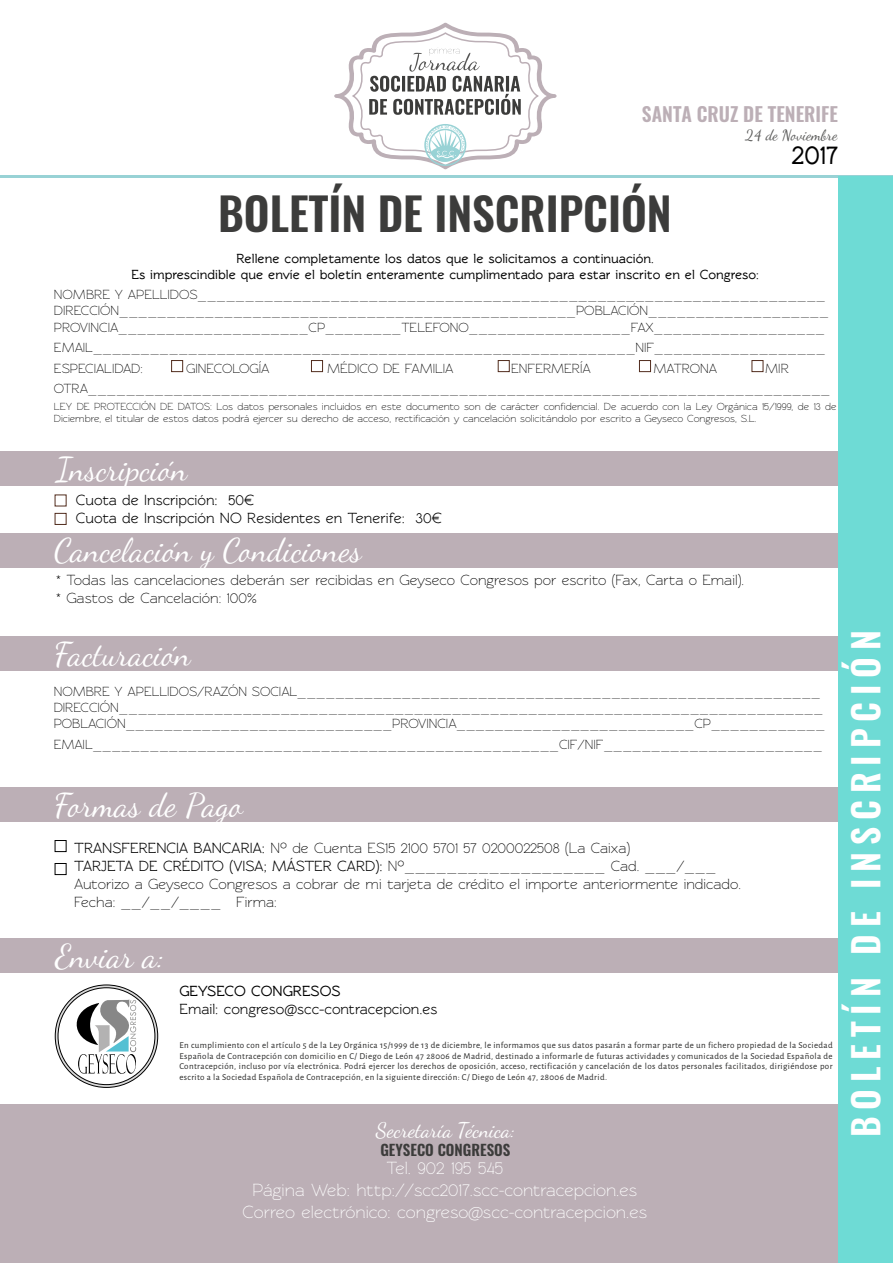
<style>
.page{position:relative;width:893px;height:1263px;background:#fff}
.page>*{position:absolute;margin:0;border:0;box-sizing:border-box;transform-origin:0 0}
.t1{font:600 45px "Oswald";color:#3c3c3b}
.t2{font:600 36px "Oswald";letter-spacing:.19em;color:#fff}
.t3{font:33px "Dancing Script OT";color:#fff}
.t4{font:700 27px "Rawengulk";color:#000}
.t5{font:21px "Dancing Script OT";color:#fff}
.t6{font:600 19.5px "Oswald";color:#bcafb6}
.t7{font:18px/21.6px "Rawengulk";color:#fff;text-align:center}
.t8{font:15px/18px "Rawengulk";color:#000}
.t9{font:600 15px/18.5px "Rawengulk";color:#000}
.t10{font:600 15px "Oswald";color:#3c3c3b}
.t11{font:700 15px "Rawengulk";color:#000}
.t12{font:15px "Dancing Script OT";color:#575756}
.t13{font:13.5px/16.2px "Rawengulk";color:#000}
.t14{font:700 13.5px/16.2px "Rawengulk";color:#000;text-align:center}
.t15{font:10.5px/12.6px "Rawengulk";color:#000}
.t16{font:9px/10.8px "Alegreya Sans";letter-spacing:.04em;color:#282827;text-align:justify}
.s1{font-weight:600}
</style>
<div class="page">
<svg style="left:334px;top:23px;width:223px;height:146px"></svg>
<div style="left:0;top:1104px;width:893px;height:159px;background:#bcafb6"></div>
<hr style="left:0;top:175px;width:893px;height:2px;background:#98d2d5">
<div style="left:0;top:451px;width:893px;height:35px;background:#bcafb6"></div>
<div style="left:0;top:533px;width:893px;height:34px;background:#bcafb6"></div>
<div style="left:0;top:636px;width:893px;height:35px;background:#bcafb6"></div>
<div style="left:0;top:787px;width:893px;height:35px;background:#bcafb6"></div>
<div style="left:0;top:939px;width:893px;height:34px;background:#bcafb6"></div>
<div style="left:55px;top:513px;width:11px;height:12px;background:#fff;border:1px solid #512c1d"></div>
<div style="left:55px;top:840px;width:11px;height:12px;border:1px solid #000"></div>
<div style="left:55px;top:863px;width:11px;height:12px;border:1px solid #000"></div>
<div style="left:171px;top:360px;width:12px;height:12px;background:#fff;border:1px solid #512c1d"></div>
<div style="left:311px;top:360px;width:12px;height:12px;background:#fff;border:1px solid #512c1d"></div>
<div style="left:752px;top:360px;width:11px;height:12px;background:#fff;border:1px solid #512c1d"></div>
<div style="left:639px;top:360px;width:12px;height:12px;background:#fff;border:1px solid #512c1d"></div>
<div style="left:498px;top:360px;width:11px;height:12px;background:#fff;border:1px solid #512c1d"></div>
<svg style="left:55px;top:985px;width:103px;height:102px"></svg>
<div style="left:58px;top:988px;width:97px;height:96px;background:#fff;border-radius:50%"></div>
<svg style="left:69px;top:999px;width:67px;height:75px"></svg>
<div style="left:838px;top:176px;width:55px;height:1087px;background:#6edbd5"></div>
<h3 class="t6" style="left:642px;top:100px;width:197px">SANTA CRUZ DE TENERIFE</h3>
<h3 class="t4" style="left:792px;top:140px;width:48px">2017</h3>
<p class="t12" style="left:745px;top:126px;width:94px">24 de Noviembre</p>
<h1 class="t1" style="left:218px;top:182px;width:455px">BOLETÍN DE INSCRIPCIÓN</h1>
<p class="t14" style="left:131px;top:250px;width:629px">Rellene completamente los datos que le solicitamos a continuación.<br>Es imprescindible que envíe el boletín enteramente cumplimentado para estar inscrito en el Congreso:</p>
<p class="t13" style="left:54px;top:287px;width:776px">NOMBRE Y APELLIDOS__________________________________________________________________<br>DIRECCIÓN________________________________________________POBLACIÓN___________________<br>PROVINCIA____________________CP________TELEFONO_________________FAX__________________</p>
<p class="t13" style="left:54px;top:337px;width:773px;line-height:20.4px">EMAIL_________________________________________________________NIF__________________<br>ESPECIALIDAD:</p>
<p class="t13" style="left:186px;top:360px;width:85px">GINECOLOGÍA</p>
<p class="t13" style="left:327px;top:360px;width:128px">MÉDICO DE FAMILIA</p>
<p class="t13" style="left:511px;top:360px;width:81px">ENFERMERÍA</p>
<p class="t13" style="left:653px;top:360px;width:65px">MATRONA</p>
<p class="t13" style="left:54px;top:358px;width:778px;line-height:20.4px;text-indent:711px">MIR<br>OTRA______________________________________________________________________________</p>
<p class="t15" style="left:54px;top:400px;width:784px">LEY DE PROTECCIÓN DE DATOS: Los datos personales incluidos en este documento son de carácter confidencial. De acuerdo con la Ley Orgánica 15/1999, de 13 de<br>Diciembre, el titular de estos datos podrá ejercer su derecho de acceso, rectificación y cancelación solicitándolo por escrito a Geyseco Congresos, S.L.</p>
<h3 class="t3" style="left:55px;top:449px;width:134px">Inscripción</h3>
<p class="t9" style="left:76px;top:490px;width:367px">Cuota de Inscripción: 50€<br>Cuota de Inscripción NO Residentes en Tenerife: 30€</p>
<h3 class="t3" style="left:55px;top:531px;width:309px">Cancelación y Condiciones</h3>
<p class="t8" style="left:56px;top:571px;width:689px">* Todas las cancelaciones deberán ser recibidas en Geyseco Congresos por escrito (Fax, Carta o Email). * Gastos de Cancelación: 100%</p>
<h3 class="t3" style="left:55px;top:634px;width:138px">Facturación</h3>
<p class="t13" style="left:54px;top:683px;width:773px">NOMBRE Y APELLIDOS/RAZÓN SOCIAL_______________________________________________________<br>DIRECCIÓN__________________________________________________________________________<br>POBLACIÓN____________________________PROVINCIA_________________________CP____________</p>
<p class="t13" style="left:54px;top:736px;width:770px">EMAIL_________________________________________________CIF/NIF_______________________</p>
<h3 class="t3" style="left:55px;top:785px;width:190px">Formas de Pago</h3>
<p class="t8" style="left:74px;top:839px;width:668px"><span class="s1">TRANSFERENCIA BANCARIA:</span> Nº de Cuenta ES15 2100 5701 57 0200022508 (La Caixa)<br><span class="s1">TARJETA DE CRÉDITO (VISA; MÁSTER CARD):</span> Nº___________________ Cad. ___/___ Autorizo a Geyseco Congresos a cobrar de mi tarjeta de crédito el importe anteriormente indicado.<br>Fecha: __/__/____ Firma:</p>
<h3 class="t3" style="left:55px;top:936px;width:111px">Enviar a:</h3>
<p class="t11" style="left:179px;top:983px;width:163px">GEYSECO CONGRESOS</p>
<p class="t9" style="left:179px;top:1000px;width:260px">Email: congreso@scc-contracepcion.es</p>
<p class="t16" style="left:179px;top:1039px;width:655px">En cumplimiento con el artículo 5 de la Ley Orgánica 15/1999 de 13 de diciembre, le informamos que sus datos pasarán a formar parte de un fichero propiedad de la Sociedad Española de Contracepción con domicilio en C/ Diego de León 47 28006 de Madrid, destinado a informarle de futuras actividades y comunicados de la Sociedad Española de Contracepción, incluso por vía electrónica. Podrá ejercer los derechos de oposición, acceso, rectificación y cancelación de los datos personales facilitados, dirigiéndose por escrito a la Sociedad Española de Contracepción, en la siguiente dirección: C/ Diego de León 47, 28006 de Madrid.</p>
<h3 class="t5" style="left:376px;top:1117px;width:141px">Secretaría Técnica:</h3>
<p class="t10" style="left:380px;top:1139px;width:132px">GEYSECO CONGRESOS</p>
<h3 class="t7" style="left:242px;top:1157px;width:406px">Tel. 902 195 545<br>Página Web: http://scc2017.scc-contracepcion.es<br>Correo electrónico: congreso@scc-contracepcion.es</h3>
<h2 class="t2" style="left:841px;top:1137px;width:508px;rotate:-90deg">BOLETÍN DE INSCRIPCIÓN</h2>
</div>
